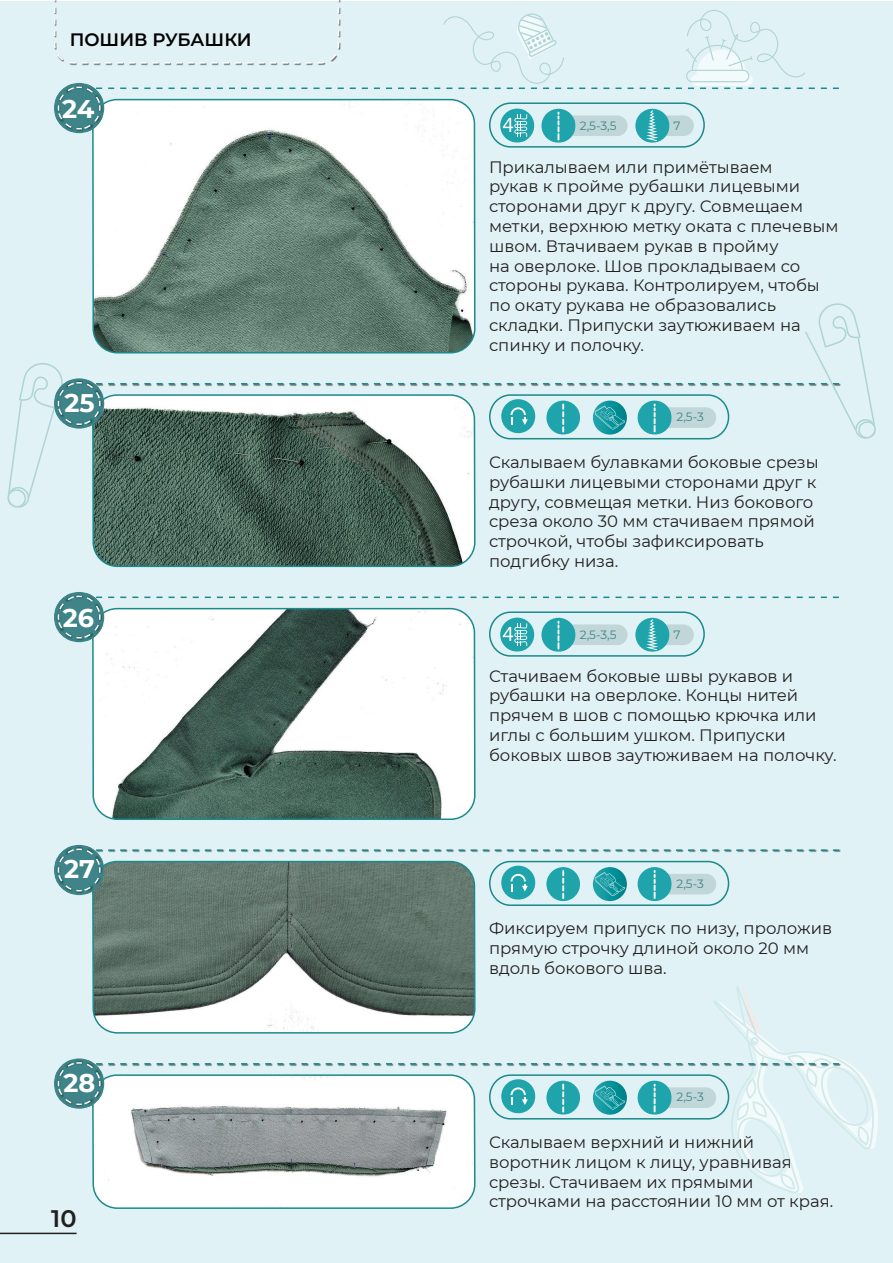
<style>
.page{position:relative;width:893px;height:1263px;background:#fff}
.page>*{position:absolute;margin:0;border:0;box-sizing:border-box;transform-origin:0 0}
.t1{font:700 25.5px "Montserrat";color:#fff}
.t2{font:600 24px "Montserrat";color:#231f20}
.t3{font:600 18px "Montserrat";color:#000001}
.t4{font:16.5px/19.8px "Montserrat";color:#231f20}
.t5{font:12px "Montserrat";color:#3e8487}
</style>
<div class="page">
<div style="left:0;top:1px;width:893px;height:1262px;background:#e0f2f5"></div>
<hr style="left:0;top:1233px;width:77px;height:1px;background:#231f20">
<div style="left:489px;top:102px;width:216px;height:46px;border:2px solid #1b8a8b;border-radius:21px"></div>
<img style="left:541px;top:109px;width:34px;height:34px;border-radius:17px">
<img style="left:635px;top:109px;width:34px;height:34px;border-radius:17px">
<img style="left:500px;top:109px;width:34px;height:34px;border-radius:17px">
<img style="left:95px;top:141px;width:378px;height:162px">
<svg style="left:54px;top:0;width:785px;height:141px"></svg>
<div style="left:489px;top:611px;width:216px;height:46px;border:2px solid #1b8a8b;border-radius:21px"></div>
<img style="left:541px;top:618px;width:34px;height:34px;border-radius:17px">
<img style="left:635px;top:618px;width:34px;height:34px;border-radius:17px">
<img style="left:500px;top:618px;width:34px;height:34px;border-radius:17px">
<img style="left:95px;top:650px;width:378px;height:168px">
<div style="left:92px;top:608px;width:384px;height:212px;border:2px solid #1b8a8b;border-radius:24px"></div>
<div style="left:54px;top:592px;width:50px;height:50px;background:#3e8487;border-radius:50%"></div>
<svg style="left:57px;top:595px;width:782px;height:55px"></svg>
<img style="left:95px;top:508px;width:378px;height:57px">
<svg style="left:7px;top:303px;width:869px;height:205px"></svg>
<img style="left:95px;top:899px;width:378px;height:88px">
<img style="left:56px;top:846px;width:35px;height:36px">
<div style="left:489px;top:861px;width:240px;height:45px;border:2px solid #1b8a8b;border-radius:21px"></div>
<img style="left:638px;top:867px;width:34px;height:34px;border-radius:17px">
<img style="left:546px;top:867px;width:34px;height:34px;border-radius:17px">
<svg style="left:593px;top:867px;width:34px;height:34px"></svg>
<svg style="left:57px;top:848px;width:782px;height:51px"></svg>
<div style="left:95px;top:1193px;width:378px;height:13px;background:#fff"></div>
<div style="left:92px;top:1074px;width:384px;height:135px;border:2px solid #1b8a8b;border-radius:24px"></div>
<img style="left:56px;top:1072px;width:1px;height:24px">
<svg style="left:57px;top:987px;width:821px;height:206px"></svg>
<p class="t3" style="left:70px;top:27px;width:184px">Пошив рубашки</p>
<h1 class="t1" style="left:62px;top:91px;width:34px">24</h1>
<h1 class="t1" style="left:64px;top:384px;width:32px">25</h1>
<h1 class="t1" style="left:63px;top:600px;width:33px">26</h1>
<h1 class="t1" style="left:64px;top:851px;width:32px">27</h1>
<h1 class="t1" style="left:64px;top:1064px;width:33px">28</h1>
<h2 class="t2" style="left:51px;top:1201px;width:27px">10</h2>
<p class="t5" style="left:580px;top:118px;width:38px">2,5-3,5</p>
<p class="t5" style="left:674px;top:118px;width:9px">7</p>
<p class="t4" style="left:489px;top:156px;width:351px">Прикалываем или примётываем<br>рукав к пройме рубашки лицевыми сторонами друг к другу. Совмещаем метки, верхнюю метку оката с плечевым швом. Втачиваем рукав в пройму<br>на оверлоке. Шов прокладываем со стороны рукава. Контролируем, чтобы по окату рукава не образовались складки. Припуски заутюживаем на спинку и полочку.</p>
<p class="t5" style="left:677px;top:409px;width:29px">2,5-3</p>
<p class="t4" style="left:489px;top:452px;width:331px">Скалываем булавками боковые срезы рубашки лицевыми сторонами друг к другу, совмещая метки. Низ бокового среза около 30 мм стачиваем прямой строчкой, чтобы зафиксировать подгибку низа.</p>
<p class="t5" style="left:580px;top:627px;width:38px">2,5-3,5</p>
<p class="t5" style="left:674px;top:627px;width:9px">7</p>
<p class="t4" style="left:489px;top:665px;width:349px">Стачиваем боковые швы рукавов и рубашки на оверлоке. Концы нитей прячем в шов с помощью крючка или иглы с большим ушком. Припуски боковых швов заутюживаем на полочку.</p>
<p class="t5" style="left:677px;top:875px;width:29px">2,5-3</p>
<p class="t4" style="left:489px;top:918px;width:345px">Фиксируем припуск по низу, проложив прямую строчку длиной около 20 мм вдоль бокового шва.</p>
<p class="t5" style="left:677px;top:1089px;width:29px">2,5-3</p>
<p class="t4" style="left:489px;top:1132px;width:346px">Скалываем верхний и нижний воротник лицом к лицу, уравнивая срезы. Стачиваем их прямыми строчками на расстоянии 10 мм от края.</p>
</div>
